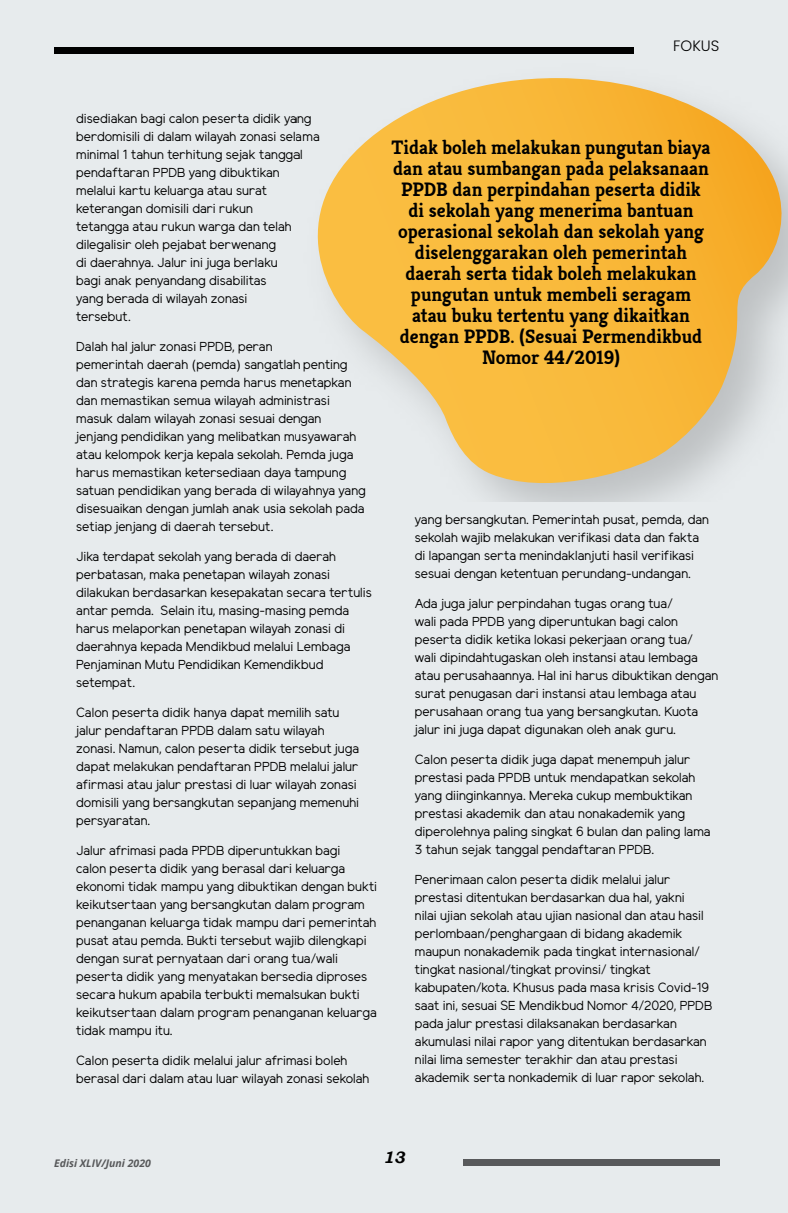
<style>
.page{position:relative;width:788px;height:1213px;background:#fff}
.page>*{position:absolute;margin:0;border:0;box-sizing:border-box;transform-origin:0 0}
.t1{font:700 19.5px/21px "Kreon";color:#000;text-align:center}
.t2{font:italic 700 16.5px "Bookman Old Style";color:#000}
.t3{font:300 15px "Poppins";color:#000}
.t4{font:13.05px/18px "Elliot Sans";color:#000}
.t5{font:italic 700 10.5px "Open Sans";color:#58595b}
</style>
<div class="page">
<div style="left:0;top:0;width:787px;height:1212px;background:#e7ebed"></div>
<svg style="left:317px;top:78px;width:470px;height:395px"></svg>
<img style="left:472px;top:473px;width:238px;height:29px">
<div style="left:463px;top:1158px;width:256px;height:6px;background:#58595b"></div>
<div style="left:54px;top:48px;width:579px;height:6px;background:#000"></div>
<p class="t3" style="left:672px;top:37px;width:48px">FOKUS</p>
<p class="t4" style="left:76px;top:111px;width:245px">disediakan bagi calon peserta didik yang berdomisili di dalam wilayah zonasi selama minimal 1 tahun terhitung sejak tanggal pendaftaran PPDB yang dibuktikan melalui kartu keluarga atau surat keterangan domisili dari rukun<br>tetangga atau rukun warga dan telah dilegalisir oleh pejabat berwenang<br>di daerahnya. Jalur ini juga berlaku<br>bagi anak penyandang disabilitas<br>yang berada di wilayah zonasi<br>tersebut.</p>
<p class="t4" style="left:76px;top:339px;width:291px">Dalah hal jalur zonasi PPDB, peran<br>pemerintah daerah (pemda) sangatlah penting dan strategis karena pemda harus menetapkan dan memastikan semua wilayah administrasi masuk dalam wilayah zonasi sesuai dengan jenjang pendidikan yang melibatkan musyawarah atau kelompok kerja kepala sekolah. Pemda juga harus memastikan ketersediaan daya tampung satuan pendidikan yang berada di wilayahnya yang disesuaikan dengan jumlah anak usia sekolah pada setiap jenjang di daerah tersebut.</p>
<p class="t4" style="left:76px;top:549px;width:297px">Jika terdapat sekolah yang berada di daerah perbatasan, maka penetapan wilayah zonasi dilakukan berdasarkan kesepakatan secara tertulis antar pemda. Selain itu, masing-masing pemda harus melaporkan penetapan wilayah zonasi di daerahnya kepada Mendikbud melalui Lembaga Penjaminan Mutu Pendidikan Kemendikbud setempat.</p>
<p class="t4" style="left:76px;top:705px;width:284px">Calon peserta didik hanya dapat memilih satu jalur pendaftaran PPDB dalam satu wilayah zonasi. Namun, calon peserta didik tersebut juga dapat melakukan pendaftaran PPDB melalui jalur afirmasi atau jalur prestasi di luar wilayah zonasi domisili yang bersangkutan sepanjang memenuhi persyaratan.</p>
<p class="t4" style="left:76px;top:843px;width:302px">Jalur afrimasi pada PPDB diperuntukkan bagi<br>calon peserta didik yang berasal dari keluarga ekonomi tidak mampu yang dibuktikan dengan bukti keikutsertaan yang bersangkutan dalam program penanganan keluarga tidak mampu dari pemerintah pusat atau pemda. Bukti tersebut wajib dilengkapi dengan surat pernyataan dari orang tua/wali peserta didik yang menyatakan bersedia diproses secara hukum apabila terbukti memalsukan bukti keikutsertaan dalam program penanganan keluarga tidak mampu itu.</p>
<p class="t4" style="left:76px;top:1053px;width:294px">Calon peserta didik melalui jalur afrimasi boleh berasal dari dalam atau luar wilayah zonasi sekolah</p>
<p class="t1" style="left:391px;top:137px;width:320px">Tidak boleh melakukan pungutan biaya dan atau sumbangan pada pelaksanaan PPDB dan perpindahan peserta didik di sekolah yang menerima bantuan operasional sekolah dan sekolah yang diselenggarakan oleh pemerintah daerah serta tidak boleh melakukan pungutan untuk membeli seragam atau buku tertentu yang dikaitkan dengan PPDB. (Sesuai Permendikbud Nomor 44/2019)</p>
<p class="t4" style="left:414px;top:511px;width:295px">yang bersangkutan. Pemerintah pusat, pemda, dan sekolah wajib melakukan verifikasi data dan fakta di lapangan serta menindaklanjuti hasil verifikasi sesuai dengan ketentuan perundang-undangan.</p>
<p class="t4" style="left:414px;top:595px;width:305px">Ada juga jalur perpindahan tugas orang tua/<br>wali pada PPDB yang diperuntukan bagi calon peserta didik ketika lokasi pekerjaan orang tua/<br>wali dipindahtugaskan oleh instansi atau lembaga atau perusahaannya. Hal ini harus dibuktikan dengan surat penugasan dari instansi atau lembaga atau perusahaan orang tua yang bersangkutan. Kuota jalur ini juga dapat digunakan oleh anak guru.</p>
<p class="t4" style="left:414px;top:751px;width:297px">Calon peserta didik juga dapat menempuh jalur prestasi pada PPDB untuk mendapatkan sekolah yang diinginkannya. Mereka cukup membuktikan prestasi akademik dan atau nonakademik yang diperolehnya paling singkat 6 bulan dan paling lama 3 tahun sejak tanggal pendaftaran PPDB.</p>
<p class="t4" style="left:414px;top:871px;width:299px">Penerimaan calon peserta didik melalui jalur prestasi ditentukan berdasarkan dua hal, yakni<br>nilai ujian sekolah atau ujian nasional dan atau hasil perlombaan/penghargaan di bidang akademik maupun nonakademik pada tingkat internasional/ tingkat nasional/tingkat provinsi/ tingkat kabupaten/kota. Khusus pada masa krisis Covid-19 saat ini, sesuai SE Mendikbud Nomor 4/2020, PPDB pada jalur prestasi dilaksanakan berdasarkan akumulasi nilai rapor yang ditentukan berdasarkan nilai lima semester terakhir dan atau prestasi akademik serta nonkademik di luar rapor sekolah.</p>
<p class="t5" style="left:54px;top:1155px;width:98px">Edisi XLIV/Juni 2020</p>
<p class="t2" style="left:382px;top:1145px;width:24px">13</p>
</div>
